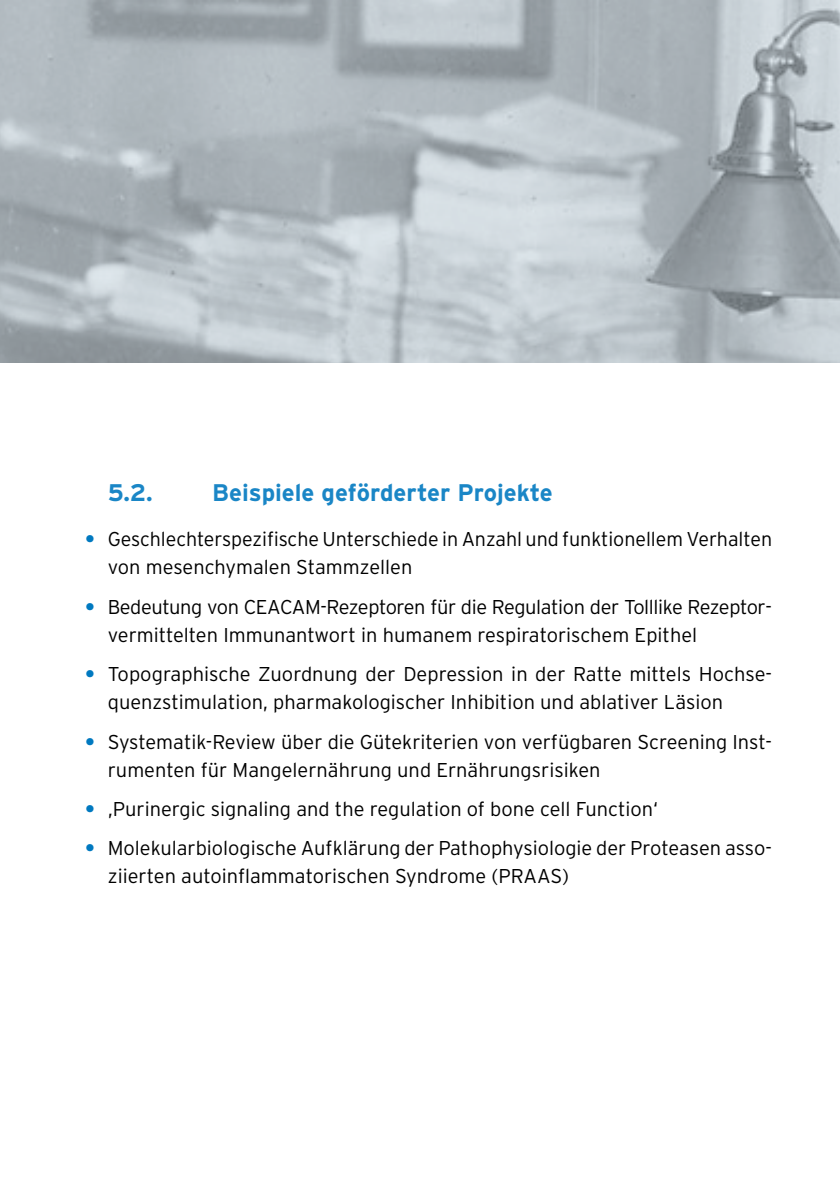
<style>
.page{position:relative;width:840px;height:1191px;background:#fff}
.page>*{position:absolute;margin:0;border:0;box-sizing:border-box;transform-origin:0 0}
.t1{font:700 24px "Interstate";color:#1a86c6}
.t2{font:300 20px/28px "Interstate";color:#000}
.t3{font:300 20px/28px "Interstate";letter-spacing:-.02em;color:#000}
.s1{font-weight:700;color:#0079c0}
</style>
<div class="page">
<img style="left:0;top:0;width:839px;height:363px">
<p class="t1" style="left:108px;top:479px;width:46px">5.2.</p>
<p class="t1" style="left:212px;top:479px;width:342px">Beispiele geförderter Projekte</p>
<p class="t2" style="left:108px;top:525px;width:665px;text-indent:-23px"><span class="s1">•</span> Geschlechterspezifische Unterschiede in Anzahl und funktionellem Verhalten von mesenchymalen Stammzellen</p>
<p class="t3" style="left:108px;top:592px;width:665px;text-indent:-23px"><span class="s1">•</span> Bedeutung von CEACAM-Rezeptoren für die Regulation der Tolllike Rezeptor&shy;vermittelten Immunantwort in humanem respiratorischem Epithel</p>
<p class="t2" style="left:108px;top:660px;width:665px;text-indent:-23px"><span class="s1">•</span> Topographische Zuordnung der Depression in der Ratte mittels Hochse&shy;quenzstimulation, pharmakologischer Inhibition und ablativer Läsion</p>
<p class="t2" style="left:108px;top:727px;width:665px;text-indent:-23px"><span class="s1">•</span> Systematik-Review über die Gütekriterien von verfügbaren Screening Inst&shy;rumenten für Mangelernährung und Ernährungsrisiken</p>
<p class="t2" style="left:85px;top:794px;width:574px"><span class="s1">•</span> ‚Purinergic signaling and the regulation of bone cell Function‘</p>
<p class="t2" style="left:108px;top:834px;width:665px;text-indent:-23px"><span class="s1">•</span> Molekularbiologische Aufklärung der Pathophysiologie der Proteasen asso&shy;ziierten autoinflammatorischen Syndrome (PRAAS)</p>
</div>
